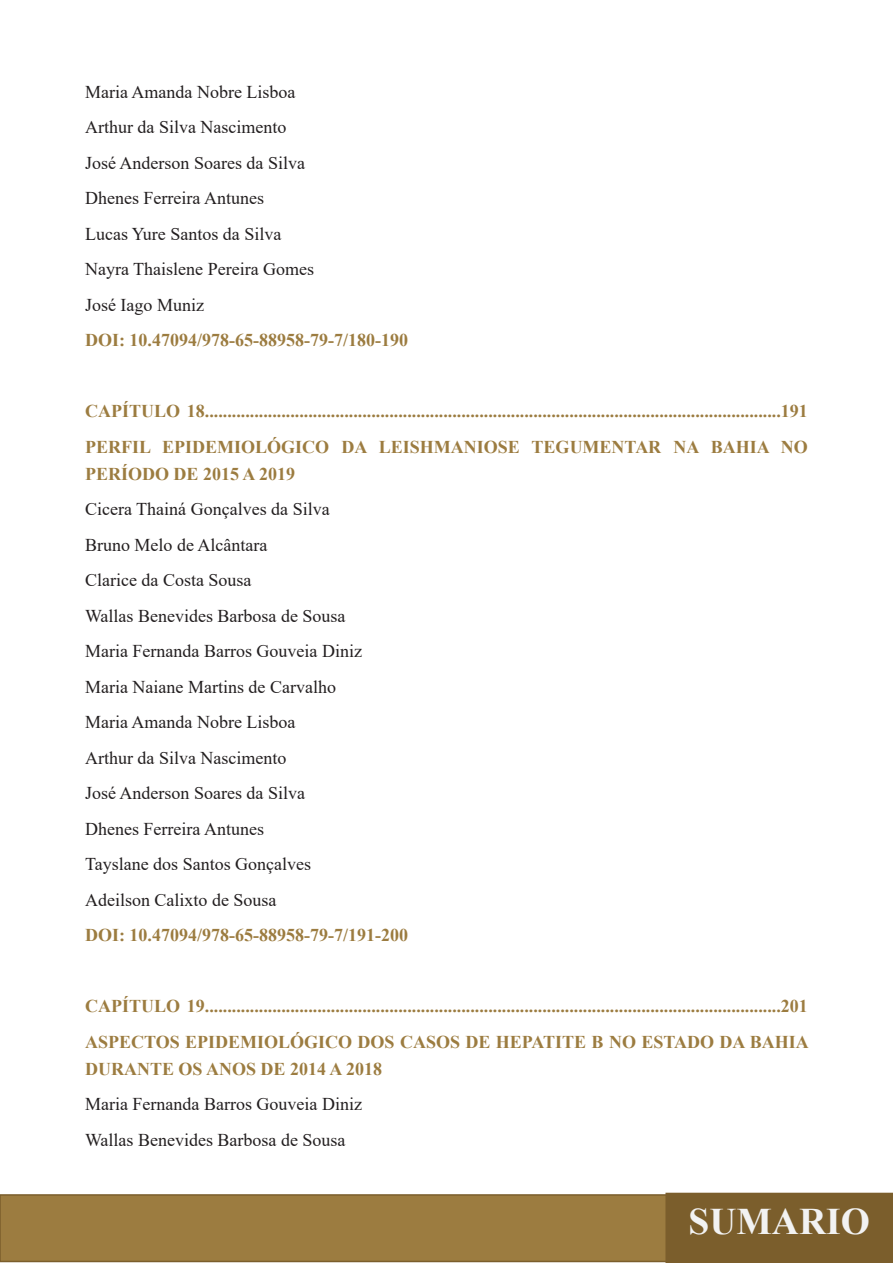
<style>
.page{position:relative;width:893px;height:1263px;background:#fff}
.page>*{position:absolute;margin:0;border:0;box-sizing:border-box;transform-origin:0 0}
.t1{font:700 37.5px "Times New Roman";color:#f2f2f2}
.t2{font:700 18px/27px "Times New Roman";color:#9c7c40}
.t3{font:18px "Times New Roman";color:#231f20}
</style>
<div class="page">
<div style="left:0;top:1194px;width:810px;height:68px;background:#9c7c40;border:2px solid #7b5e2c"></div>
<div style="left:666px;top:1193px;width:226px;height:69px;background:#7b5e2c"></div>
<div style="left:665px;top:1193px;width:228px;height:70px;border:2px solid #7b5e2c"></div>
<p class="t3" style="left:85px;top:79px;width:212px">Maria Amanda Nobre Lisboa</p>
<p class="t3" style="left:85px;top:114px;width:203px">Arthur da Silva Nascimento</p>
<p class="t3" style="left:85px;top:150px;width:221px">José Anderson Soares da Silva</p>
<p class="t3" style="left:85px;top:185px;width:180px">Dhenes Ferreira Antunes</p>
<p class="t3" style="left:85px;top:221px;width:198px">Lucas Yure Santos da Silva</p>
<p class="t3" style="left:85px;top:256px;width:231px">Nayra Thaislene Pereira Gomes</p>
<p class="t3" style="left:85px;top:292px;width:120px">José Iago Muniz</p>
<p class="t2" style="left:85px;top:326px;width:324px">DOI: 10.47094/978-65-88958-79-7/180-190</p>
<p class="t2" style="left:85px;top:397px;width:724px">CAPÍTULO 18................................................................................................................................191</p>
<p class="t2" style="left:85px;top:433px;width:724px">PERFIL EPIDEMIOLÓGICO DA LEISHMANIOSE TEGUMENTAR NA BAHIA NO<br>PERÍODO DE 2015 A 2019</p>
<p class="t3" style="left:85px;top:496px;width:246px">Cicera Thainá Gonçalves da Silva</p>
<p class="t3" style="left:85px;top:532px;width:184px">Bruno Melo de Alcântara</p>
<p class="t3" style="left:85px;top:567px;width:168px">Clarice da Costa Sousa</p>
<p class="t3" style="left:85px;top:603px;width:262px">Wallas Benevides Barbosa de Sousa</p>
<p class="t3" style="left:85px;top:638px;width:278px">Maria Fernanda Barros Gouveia Diniz</p>
<p class="t3" style="left:85px;top:674px;width:252px">Maria Naiane Martins de Carvalho</p>
<p class="t3" style="left:85px;top:709px;width:212px">Maria Amanda Nobre Lisboa</p>
<p class="t3" style="left:85px;top:745px;width:203px">Arthur da Silva Nascimento</p>
<p class="t3" style="left:85px;top:780px;width:221px">José Anderson Soares da Silva</p>
<p class="t3" style="left:85px;top:816px;width:180px">Dhenes Ferreira Antunes</p>
<p class="t3" style="left:85px;top:851px;width:228px">Tayslane dos Santos Gonçalves</p>
<p class="t3" style="left:85px;top:887px;width:193px">Adeilson Calixto de Sousa</p>
<p class="t2" style="left:85px;top:921px;width:324px">DOI: 10.47094/978-65-88958-79-7/191-200</p>
<p class="t2" style="left:85px;top:992px;width:724px">CAPÍTULO 19................................................................................................................................201</p>
<p class="t2" style="left:85px;top:1028px;width:725px">ASPECTOS EPIDEMIOLÓGICO DOS CASOS DE HEPATITE B NO ESTADO DA BAHIA<br>DURANTE OS ANOS DE 2014 A 2018</p>
<p class="t3" style="left:85px;top:1091px;width:278px">Maria Fernanda Barros Gouveia Diniz</p>
<p class="t3" style="left:85px;top:1127px;width:262px">Wallas Benevides Barbosa de Sousa</p>
<h1 class="t1" style="left:689px;top:1195px;width:183px">SUMARIO</h1>
</div>
